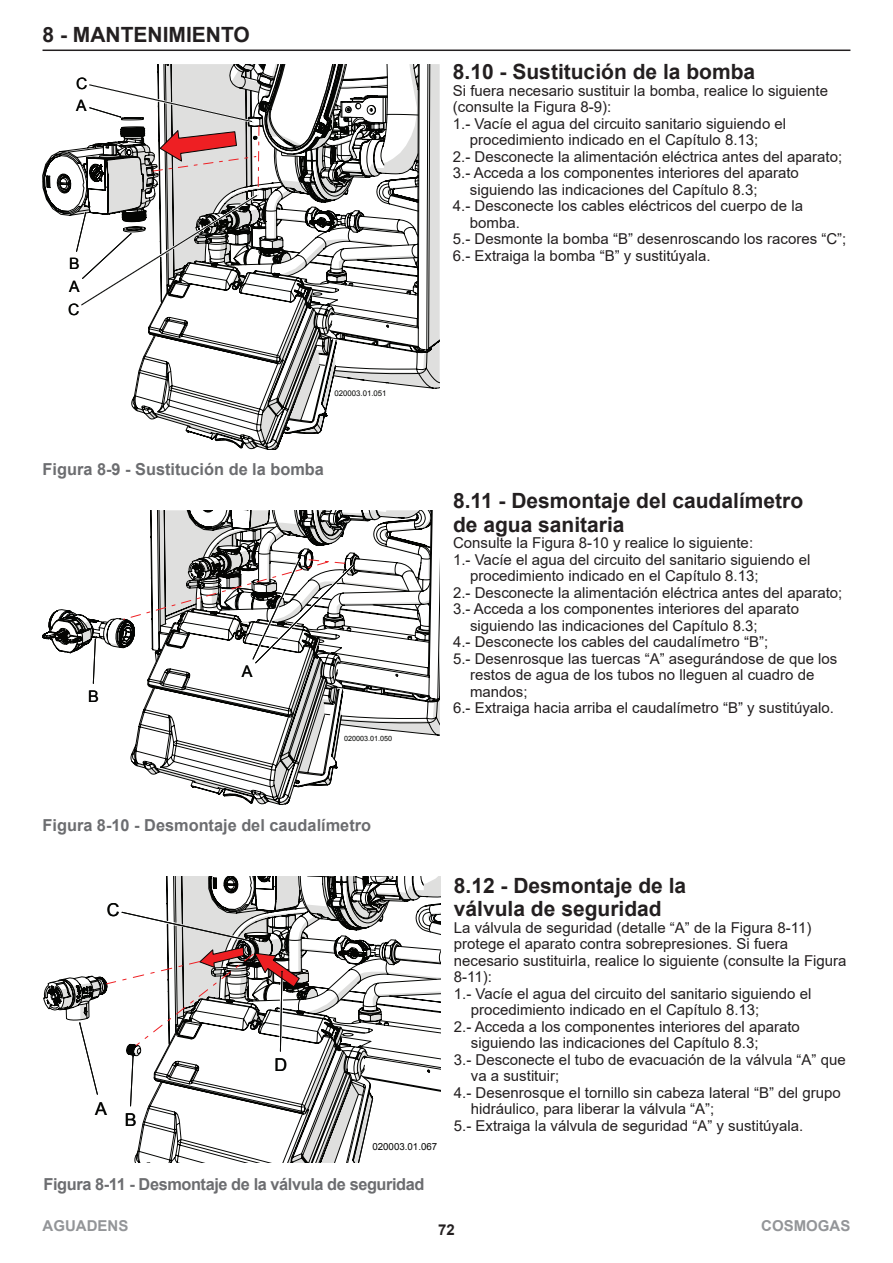
<style>
.page{position:relative;width:893px;height:1263px;background:#fff}
.page>*{position:absolute;margin:0;border:0;box-sizing:border-box;transform-origin:0 0}
.t1{font:700 21px/23.1px "Arial";color:#231f20}
.t2{font:17.7px "Arial";color:#040503}
.t3{font:700 16.5px "Arial";color:#6c6d70}
.t4{font:700 16.5px "Arial";letter-spacing:-.025em;color:#6c6d70}
.t5{font:16.05px "Arial";color:#040503}
.t6{font:15.6px/22.2px "Arial";color:#040503}
.t7{font:15px "Arial";color:#231f20}
.t8{font:700 15px "Arial";color:#939598}
.t9{font:700 15px "Arial";color:#231f20}
.t10{font:9.75px "Arial";color:#040503}
.t11{font:7.8px "Arial";color:#040503}
.t12{font:7.2px "Arial";color:#040503}
</style>
<div class="page">
<hr style="left:43px;top:50px;width:807px;height:1px;background:#231f20">
<svg style="left:424px;top:73px;width:16px;height:315px;background:#d6d6d5"></svg>
<svg style="left:424px;top:117px;width:7px;height:236px"></svg>
<svg style="left:43px;top:64px;width:381px;height:386px"></svg>
<div style="left:333px;top:388px;width:55px;height:12px;background:#fff"></div>
<svg style="left:43px;top:510px;width:397px;height:295px"></svg>
<div style="left:343px;top:733px;width:50px;height:11px;background:#fff"></div>
<svg style="left:44px;top:876px;width:397px;height:287px"></svg>
<div style="left:370px;top:1140px;width:68px;height:15px;background:#fff"></div>
<h1 class="t1" style="left:43px;top:24px;width:209px">8 - MANTENIMIENTO</h1>
<p class="t6" style="left:76px;top:72px;width:13px">C<br>A</p>
<p class="t6" style="left:69px;top:253px;width:12px">B</p>
<p class="t6" style="left:69px;top:275px;width:12px">A</p>
<p class="t6" style="left:68px;top:299px;width:13px">C</p>
<p class="t11" style="left:334px;top:388px;width:54px">020003.01.051</p>
<p class="t3" style="left:43px;top:458px;width:283px">Figura 8-9 - Sustitución de la bomba</p>
<p class="t5" style="left:88px;top:685px;width:12px">B</p>
<p class="t5" style="left:242px;top:661px;width:12px">A</p>
<p class="t12" style="left:344px;top:733px;width:50px">020003.01.050</p>
<h1 class="t1" style="left:453px;top:61px;width:304px">8.10 - Sustitución de la bomba</h1>
<p class="t7" style="left:453px;top:80px;width:377px">Si fuera necesario sustituir la bomba, realice lo siguiente</p>
<p class="t7" style="left:453px;top:97px;width:160px">(consulte la Figura 8-9):</p>
<p class="t7" style="left:453px;top:113px;width:335px">1.- Vacíe el agua del circuito sanitario siguiendo el</p>
<p class="t7" style="left:470px;top:130px;width:290px">procedimiento indicado en el Capítulo 8.13;</p>
<p class="t7" style="left:453px;top:146px;width:391px">2.- Desconecte la alimentación eléctrica antes del aparato;</p>
<p class="t7" style="left:453px;top:163px;width:347px">3.- Acceda a los componentes interiores del aparato</p>
<p class="t7" style="left:470px;top:179px;width:289px">siguiendo las indicaciones del Capítulo 8.3;</p>
<p class="t7" style="left:453px;top:196px;width:352px">4.- Desconecte los cables eléctricos del cuerpo de la</p>
<p class="t7" style="left:470px;top:212px;width:52px">bomba.</p>
<p class="t7" style="left:453px;top:229px;width:395px">5.- Desmonte la bomba “B” desenroscando los racores “C”;</p>
<p class="t7" style="left:453px;top:245px;width:259px">6.- Extraiga la bomba “B” y sustitúyala.</p>
<h1 class="t1" style="left:453px;top:490px;width:352px">8.11 - Desmontaje del caudalímetro de agua sanitaria</h1>
<p class="t7" style="left:453px;top:532px;width:302px">Consulte la Figura 8-10 y realice lo siguiente:</p>
<p class="t7" style="left:453px;top:549px;width:359px">1.- Vacíe el agua del circuito del sanitario siguiendo el</p>
<p class="t7" style="left:470px;top:565px;width:290px">procedimiento indicado en el Capítulo 8.13;</p>
<p class="t7" style="left:453px;top:582px;width:391px">2.- Desconecte la alimentación eléctrica antes del aparato;</p>
<p class="t7" style="left:453px;top:598px;width:347px">3.- Acceda a los componentes interiores del aparato</p>
<p class="t7" style="left:470px;top:615px;width:289px">siguiendo las indicaciones del Capítulo 8.3;</p>
<p class="t7" style="left:453px;top:631px;width:317px">4.- Desconecte los cables del caudalímetro “B”;</p>
<p class="t7" style="left:453px;top:648px;width:386px">5.- Desenrosque las tuercas “A” asegurándose de que los</p>
<p class="t7" style="left:470px;top:664px;width:346px">restos de agua de los tubos no lleguen al cuadro de</p>
<p class="t7" style="left:470px;top:681px;width:59px">mandos;</p>
<p class="t7" style="left:453px;top:697px;width:382px">6.- Extraiga hacia arriba el caudalímetro “B” y sustitúyalo.</p>
<p class="t3" style="left:43px;top:813px;width:330px">Figura 8-10 - Desmontaje del caudalímetro</p>
<p class="t2" style="left:107px;top:898px;width:14px">C</p>
<p class="t2" style="left:95px;top:1096px;width:13px">A</p>
<p class="t2" style="left:125px;top:1108px;width:13px">B</p>
<p class="t2" style="left:274px;top:1053px;width:14px">D</p>
<p class="t10" style="left:372px;top:1140px;width:66px">020003.01.067</p>
<p class="t4" style="left:44px;top:1172px;width:382px">Figura 8-11 - Desmontaje de la válvula de seguridad</p>
<h1 class="t1" style="left:454px;top:875px;width:234px">8.12 - Desmontaje de la válvula de seguridad</h1>
<p class="t7" style="left:454px;top:917px;width:359px">La válvula de seguridad (detalle “A” de la Figura 8-11)</p>
<p class="t7" style="left:454px;top:934px;width:336px">protege el aparato contra sobrepresiones. Si fuera</p>
<p class="t7" style="left:454px;top:950px;width:394px">necesario sustituirla, realice lo siguiente (consulte la Figura</p>
<p class="t7" style="left:454px;top:967px;width:40px">8-11):</p>
<p class="t7" style="left:454px;top:983px;width:359px">1.- Vacíe el agua del circuito del sanitario siguiendo el</p>
<p class="t7" style="left:471px;top:1000px;width:290px">procedimiento indicado en el Capítulo 8.13;</p>
<p class="t7" style="left:454px;top:1016px;width:347px">2.- Acceda a los componentes interiores del aparato</p>
<p class="t7" style="left:471px;top:1033px;width:289px">siguiendo las indicaciones del Capítulo 8.3;</p>
<p class="t7" style="left:454px;top:1049px;width:393px">3.- Desconecte el tubo de evacuación de la válvula “A” que</p>
<p class="t7" style="left:471px;top:1066px;width:90px">va a sustituir;</p>
<p class="t7" style="left:454px;top:1082px;width:388px">4.- Desenrosque el tornillo sin cabeza lateral “B” del grupo</p>
<p class="t7" style="left:471px;top:1099px;width:245px">hidráulico, para liberar la válvula “A”;</p>
<p class="t7" style="left:454px;top:1115px;width:351px">5.- Extraiga la válvula de seguridad “A” y sustitúyala.</p>
<p class="t8" style="left:43px;top:1215px;width:87px">AGUADENS</p>
<p class="t9" style="left:438px;top:1219px;width:18px">72</p>
<p class="t8" style="left:761px;top:1215px;width:91px">COSMOGAS</p>
</div>
